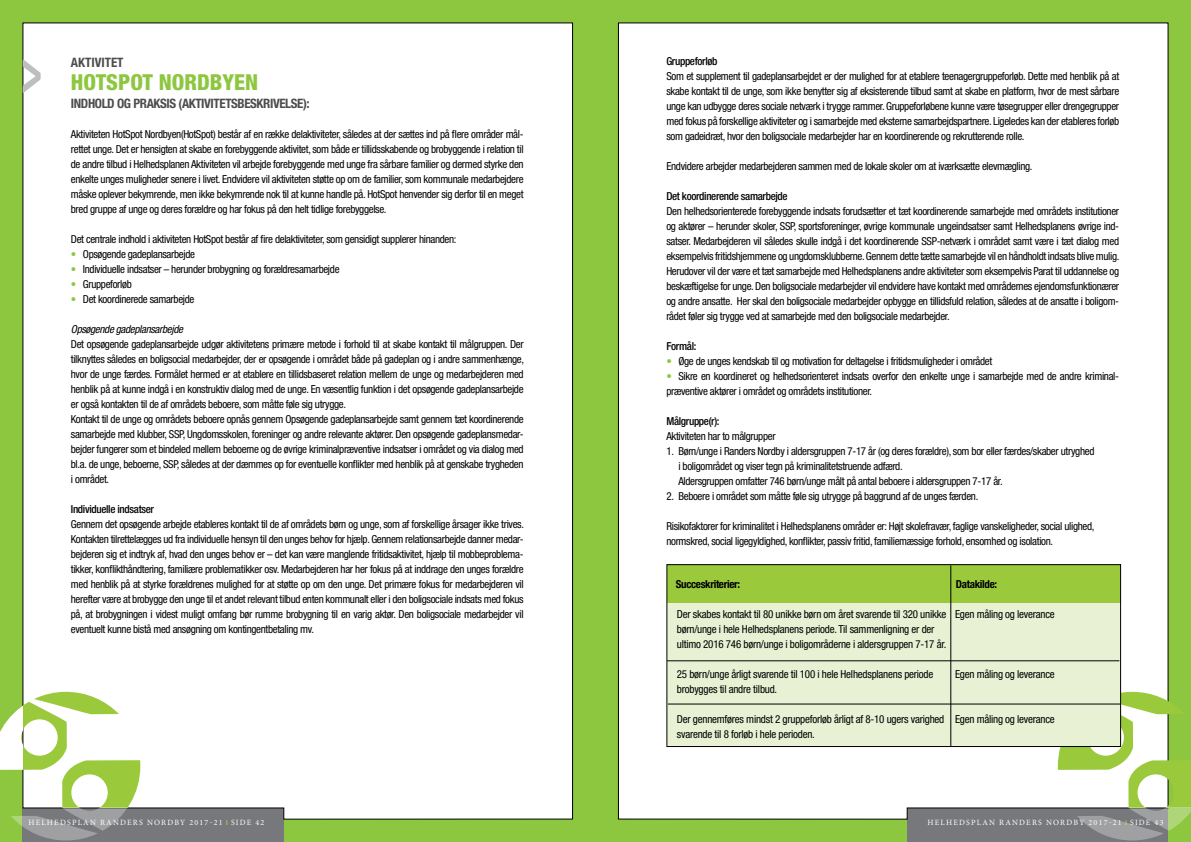
<style>
.page{position:relative;width:1191px;height:842px;background:#8dc63f}
.page>*{position:absolute;margin:0;border:0;box-sizing:border-box;transform-origin:0 0}
.t1{font:800 condensed 22px "Helvetica Neue";color:#8dc63f}
.t2{font:700 condensed 13px "Helvetica Neue";letter-spacing:-.03em;color:#4d4d4f}
.t3{font:700 condensed 13px "Helvetica Neue";color:#4d4d4f}
.t4{font:condensed 11px/15px "Helvetica Neue";letter-spacing:-.03em;color:#000;text-align:justify}
.t5{font:500 condensed 11px "Helvetica Neue";letter-spacing:-.03em;color:#000}
.t6{font:700 condensed 11px "Helvetica Neue";letter-spacing:-.03em;color:#000}
.t7{font:italic condensed 11px "Helvetica Neue";letter-spacing:-.03em;color:#000}
.t8{font:8px "Minion Pro";letter-spacing:.15em;color:#fff}
.s1{color:#8dc63f}
</style>
<div class="page">
<div style="left:23px;top:808px;width:261px;height:34px;background:#77787b"></div>
<div style="left:907px;top:808px;width:261px;height:34px;background:#77787b"></div>
<div style="left:22px;top:22px;width:551px;height:798px;background:#fff"></div>
<div style="left:618px;top:22px;width:550px;height:798px;background:#fff"></div>
<svg style="left:0;top:692px;width:140px;height:148px"></svg>
<svg style="left:1057px;top:692px;width:134px;height:148px"></svg>
<div style="left:667px;top:602px;width:453px;height:145px;background:#e8f1d4"></div>
<div style="left:667px;top:565px;width:453px;height:38px;background:#9aca3c"></div>
<div style="left:666px;top:564px;width:455px;height:183px;border:1px solid #000"></div>
<hr style="left:950px;top:565px;width:1px;height:182px;background:#000">
<hr style="left:667px;top:660px;width:452px;height:1px;background:#000">
<hr style="left:668px;top:704px;width:452px;height:1px;background:#000">
<svg style="left:23px;top:59px;width:18px;height:34px"></svg>
<p class="t3" style="left:71px;top:54px;width:54px">AKTIVITET</p>
<p class="t1" style="left:71px;top:68px;width:189px">HOTSPOT NORDBYEN</p>
<p class="t2" style="left:71px;top:95px;width:240px">INDHOLD OG PRAKSIS (AKTIVITETSBESKRIVELSE):</p>
<p class="t4" style="left:71px;top:126px;width:454px">Aktiviteten HotSpot Nordbyen(HotSpot) består af en række delaktiviteter, således at der sættes ind på flere områder mål&shy;rettet unge. Det er hensigten at skabe en forebyggende aktivitet, som både er tillidsskabende og brobyggende i relation til de andre tilbud i Helhedsplanen Aktiviteten vil arbejde forebyggende med unge fra sårbare familier og dermed styrke den enkelte unges muligheder senere i livet. Endvidere vil aktiviteten støtte op om de familier, som kommunale medarbejdere måske oplever bekymrende, men ikke bekymrende nok til at kunne handle på. HotSpot henvender sig derfor til en meget bred gruppe af unge og deres forældre og har fokus på den helt tidlige forebyggelse.</p>
<p class="t4" style="left:71px;top:231px;width:387px">Det centrale indhold i aktiviteten HotSpot består af fire delaktiviteter, som gensidigt supplerer hinanden:</p>
<p class="t4" style="left:71px;top:246px;width:126px"><span class="s1">•</span> Opsøgende gadeplansarbejde</p>
<p class="t4" style="left:71px;top:261px;width:270px"><span class="s1">•</span> Individuelle indsatser – herunder brobygning og forældresamarbejde</p>
<p class="t4" style="left:71px;top:276px;width:62px"><span class="s1">•</span> Gruppeforløb</p>
<p class="t4" style="left:71px;top:291px;width:125px"><span class="s1">•</span> Det koordinerede samarbejde</p>
<p class="t7" style="left:71px;top:323px;width:114px">Opsøgende gadeplansarbejde</p>
<p class="t4" style="left:71px;top:336px;width:455px">Det opsøgende gadeplansarbejde udgør aktivitetens primære metode i forhold til at skabe kontakt til målgruppen. Der tilknyttes således en boligsocial medarbejder, der er opsøgende i området både på gadeplan og i andre sammenhænge, hvor de unge færdes. Formålet hermed er at etablere en tillidsbaseret relation mellem de unge og medarbejderen med henblik på at kunne indgå i en konstruktiv dialog med de unge. En væsentlig funktion i det opsøgende gadeplansarbejde er også kontakten til de af områdets beboere, som måtte føle sig utrygge.</p>
<p class="t4" style="left:71px;top:411px;width:454px">Kontakt til de unge og områdets beboere opnås gennem Opsøgende gadeplansarbejde samt gennem tæt koordinerende samarbejde med klubber, SSP, Ungdomsskolen, foreninger og andre relevante aktører. Den opsøgende gadeplansmedar&shy;bejder fungerer som et bindeled mellem beboerne og de øvrige kriminalpræventive indsatser i området og via dialog med bl.a. de unge, beboerne, SSP, således at der dæmmes op for eventuelle konflikter med henblik på at genskabe trygheden i området.</p>
<p class="t5" style="left:71px;top:502px;width:85px">Individuelle indsatser</p>
<p class="t4" style="left:71px;top:516px;width:455px">Gennem det opsøgende arbejde etableres kontakt til de af områdets børn og unge, som af forskellige årsager ikke trives.<br>Kontakten tilrettelægges ud fra individuelle hensyn til den unges behov for hjælp. Gennem relationsarbejde danner medar&shy;bejderen sig et indtryk af, hvad den unges behov er – det kan være manglende fritidsaktivitet, hjælp til mobbeproblema&shy;tikker, konflikthåndtering, familiære problematikker osv. Medarbejderen har her fokus på at inddrage den unges forældre med henblik på at styrke forældrenes mulighed for at støtte op om den unge. Det primære fokus for medarbejderen vil herefter være at brobygge den unge til et andet relevant tilbud enten kommunalt eller i den boligsociale indsats med fokus på, at brobygningen i videst muligt omfang bør rumme brobygning til en varig aktør. Den boligsociale medarbejder vil eventuelt kunne bistå med ansøgning om kontingentbetaling mv.</p>
<p class="t5" style="left:666px;top:55px;width:53px">Gruppeforløb</p>
<p class="t4" style="left:666px;top:69px;width:454px">Som et supplement til gadeplansarbejdet er der mulighed for at etablere teenagergruppeforløb. Dette med henblik på at skabe kontakt til de unge, som ikke benytter sig af eksisterende tilbud samt at skabe en platform, hvor de mest sårbare unge kan udbygge deres sociale netværk i trygge rammer. Gruppeforløbene kunne være tøsegrupper eller drengegrupper med fokus på forskellige aktiviteter og i samarbejde med eksterne samarbejdspartnere. Ligeledes kan der etableres forløb som gadeidræt, hvor den boligsociale medarbejder har en koordinerende og rekrutterende rolle.</p>
<p class="t4" style="left:666px;top:159px;width:368px">Endvidere arbejder medarbejderen sammen med de lokale skoler om at iværksætte elevmægling.</p>
<p class="t5" style="left:666px;top:190px;width:123px">Det koordinerende samarbejde</p>
<p class="t4" style="left:666px;top:204px;width:454px">Den helhedsorienterede forebyggende indsats forudsætter et tæt koordinerende samarbejde med områdets institutioner og aktører – herunder skoler, SSP, sportsforeninger, øvrige kommunale ungeindsatser samt Helhedsplanens øvrige ind&shy;satser. Medarbejderen vil således skulle indgå i det koordinerende SSP-netværk i området samt være i tæt dialog med eksempelvis fritidshjemmene og ungdomsklubberne. Gennem dette tætte samarbejde vil en håndholdt indsats blive mulig.<br>Herudover vil der være et tæt samarbejde med Helhedsplanens andre aktiviteter som eksempelvis Parat til uddannelse og beskæftigelse for unge. Den boligsociale medarbejder vil endvidere have kontakt med områdernes ejendomsfunktionærer og andre ansatte. Her skal den boligsociale medarbejder opbygge en tillidsfuld relation, således at de ansatte i boligom&shy;rådet føler sig trygge ved at samarbejde med den boligsociale medarbejder.</p>
<p class="t5" style="left:666px;top:340px;width:32px">Formål:</p>
<p class="t4" style="left:666px;top:354px;width:327px"><span class="s1">•</span> Øge de unges kendskab til og motivation for deltagelse i fritidsmuligheder i området</p>
<p class="t4" style="left:666px;top:369px;width:454px"><span class="s1">•</span> Sikre en koordineret og helhedsorienteret indsats overfor den enkelte unge i samarbejde med de andre kriminal&shy;præventive aktører i området og områdets institutioner.</p>
<p class="t5" style="left:666px;top:415px;width:55px">Målgruppe(r):</p>
<p class="t4" style="left:666px;top:429px;width:111px">Aktiviteten har to målgrupper</p>
<p class="t4" style="left:666px;top:444px;width:429px">1. Børn/unge i Randers Nordby i aldersgruppen 7-17 år (og deres forældre), som bor eller færdes/skaber utryghed</p>
<p class="t4" style="left:678px;top:459px;width:226px">i boligområdet og viser tegn på kriminalitetstruende adfærd.</p>
<p class="t4" style="left:678px;top:474px;width:326px">Aldersgruppen omfatter 746 børn/unge målt på antal beboere i aldersgruppen 7-17 år.</p>
<p class="t4" style="left:666px;top:489px;width:313px">2. Beboere i området som måtte føle sig utrygge på baggrund af de unges færden.</p>
<p class="t4" style="left:666px;top:519px;width:429px">Risikofaktorer for kriminalitet i Helhedsplanens områder er: Højt skolefravær, faglige vanskeligheder, social ulighed,</p>
<p class="t4" style="left:666px;top:534px;width:388px">normskred, social ligegyldighed, konflikter, passiv fritid, familiemæssige forhold, ensomhed og isolation.</p>
<p class="t6" style="left:676px;top:577px;width:66px">Succeskriterier:</p>
<p class="t6" style="left:956px;top:577px;width:43px">Datakilde:</p>
<p class="t4" style="left:677px;top:606px;width:379px">Der skabes kontakt til 80 unikke børn om året svarende til 320 unikke Egen måling og leverance</p>
<p class="t4" style="left:677px;top:621px;width:259px">børn/unge i hele Helhedsplanens periode. Til sammenligning er der</p>
<p class="t4" style="left:677px;top:636px;width:271px">ultimo 2016 746 børn/unge i boligområderne i aldersgruppen 7-17 år.</p>
<p class="t4" style="left:677px;top:666px;width:258px">25 børn/unge årligt svarende til 100 i hele Helhedsplanens periode</p>
<p class="t4" style="left:955px;top:666px;width:101px">Egen måling og leverance</p>
<p class="t4" style="left:677px;top:681px;width:102px">brobygges til andre tilbud.</p>
<p class="t4" style="left:677px;top:711px;width:379px">Der gennemføres mindst 2 gruppeforløb årligt af 8-10 ugers varighed Egen måling og leverance</p>
<p class="t4" style="left:677px;top:726px;width:139px">svarende til 8 forløb i hele perioden.</p>
<p class="t8" style="left:28px;top:817px;width:237px">HELHEDSPLAN RANDERS NORDBY 2017-21 SIDE 42</p>
<p class="t8" style="left:927px;top:817px;width:237px">HELHEDSPLAN RANDERS NORDBY 2017-21 SIDE 43</p>
</div>
